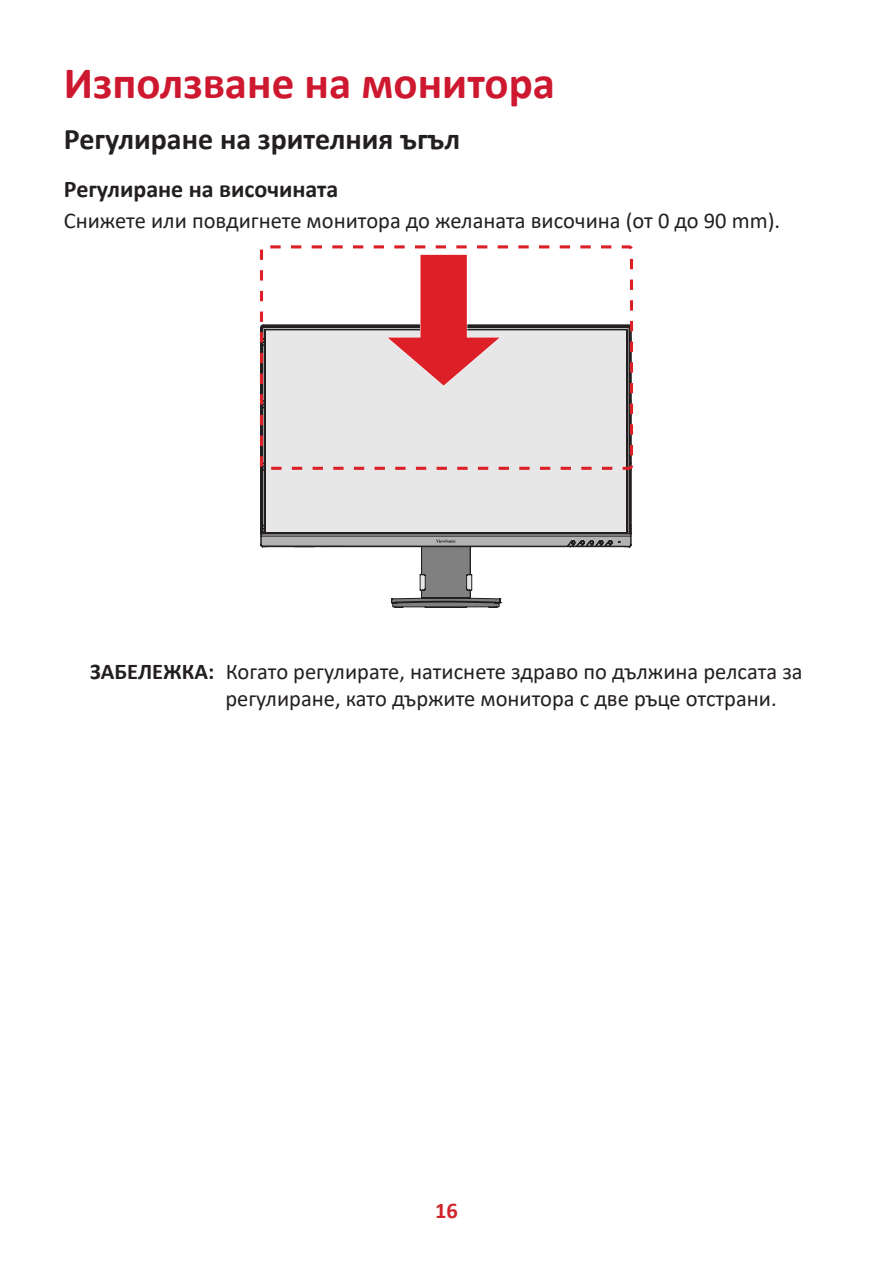
<style>
.page{position:relative;width:893px;height:1263px;background:#fff}
.page>*{position:absolute;margin:0;border:0;box-sizing:border-box;transform-origin:0 0}
.t1{font:700 45px "Calibri";color:#ce182f}
.t2{font:700 30px "Calibri";color:#231f20}
.t3{font:700 24px "Calibri";color:#231f20}
.t4{font:22.5px/27px "Calibri";color:#231f20}
.t5{font:700 22.5px "Calibri";color:#d1232a}
.s1{font-weight:700}
</style>
<div class="page">
<svg style="left:620px;top:325px;width:11px;height:222px;background:#a09f9f"></svg>
<svg style="left:261px;top:325px;width:359px;height:282px"></svg>
<div style="left:260px;top:245px;width:373px;height:225px;border:3px dashed #dd1f28;border-radius:3px"></div>
<svg style="left:387px;top:255px;width:113px;height:131px"></svg>
<h1 class="t1" style="left:64px;top:52px;width:493px">Използване на монитора</h1>
<h2 class="t2" style="left:64px;top:117px;width:398px">Регулиране на зрителния ъгъл</h2>
<p class="t3" style="left:64px;top:172px;width:276px">Регулиране на височината</p>
<p class="t4" style="left:64px;top:207px;width:718px">Снижете или повдигнете монитора до желаната височина (от 0 до 90 mm).</p>
<p class="t4" style="left:225px;top:657px;width:579px;text-indent:-135px"><span class="s1">ЗАБЕЛЕЖКА:</span> Когато регулирате, натиснете здраво по дължина релсата за регулиране, като държите монитора с две ръце отстрани.</p>
<p class="t5" style="left:435px;top:1194px;width:24px">16</p>
</div>
